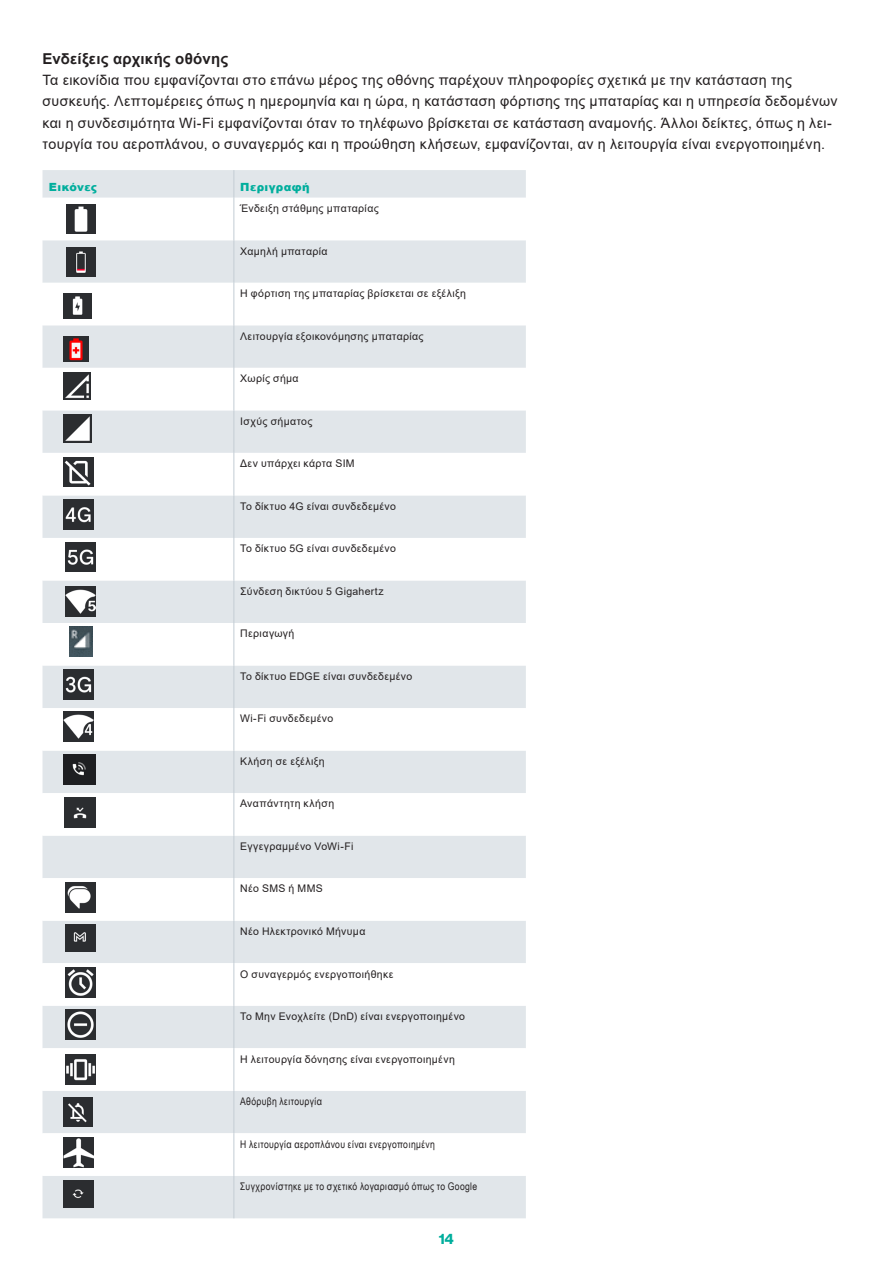
<style>
.page{position:relative;width:893px;height:1263px;background:#fff}
.page>*{position:absolute;margin:0;border:0;box-sizing:border-box;transform-origin:0 0}
.Subhead_10_pt__Schwarz{font:700 15px "Arial";letter-spacing:.02em;color:#231f20}
.Aufzählung_Fließtext_9_5_pt__Grün_Schwar{font:14.25px/21.3px "Arial";letter-spacing:.025em;color:#231f20}
.t1{font:800 14.25px "Helvetica Now Display";color:#00ae9d}
.Tabelle__Headline_7_5_pt_P_F_Grün{font:900 11.25px "Arial";letter-spacing:.035em;color:#00ae9d}
.Tabelle__Fließtext_7_pt__Schwarz{font:10.5px "Arial";letter-spacing:.035em;color:#231f20}
.Tabelle__Fließtext_7_pt__Schwarz-2{font:10.5px "Arial Narrow";letter-spacing:.03em;color:#231f20}
</style>
<div class="page">
<div style="left:43px;top:170px;width:483px;height:1048px;background:#e1e6ea"></div>
<svg style="left:43px;top:198px;width:483px;height:978px"></svg>
<svg style="left:233px;top:170px;width:1px;height:28px"></svg>
<hr style="left:233px;top:198px;width:1px;height:42px;background:#c6cfd6">
<hr style="left:233px;top:240px;width:1px;height:43px;background:#c6cfd6">
<hr style="left:233px;top:283px;width:1px;height:42px;background:#c6cfd6">
<hr style="left:233px;top:325px;width:1px;height:43px;background:#c6cfd6">
<hr style="left:233px;top:368px;width:1px;height:42px;background:#c6cfd6">
<hr style="left:233px;top:410px;width:1px;height:43px;background:#c6cfd6">
<hr style="left:233px;top:453px;width:1px;height:42px;background:#c6cfd6">
<hr style="left:233px;top:495px;width:1px;height:43px;background:#c6cfd6">
<hr style="left:233px;top:538px;width:1px;height:42px;background:#c6cfd6">
<hr style="left:233px;top:580px;width:1px;height:43px;background:#c6cfd6">
<hr style="left:233px;top:623px;width:1px;height:42px;background:#c6cfd6">
<hr style="left:233px;top:665px;width:1px;height:43px;background:#c6cfd6">
<hr style="left:233px;top:708px;width:1px;height:42px;background:#c6cfd6">
<hr style="left:233px;top:750px;width:1px;height:43px;background:#c6cfd6">
<hr style="left:233px;top:793px;width:1px;height:43px;background:#c6cfd6">
<hr style="left:233px;top:836px;width:1px;height:42px;background:#c6cfd6">
<hr style="left:233px;top:878px;width:1px;height:43px;background:#c6cfd6">
<hr style="left:233px;top:921px;width:1px;height:42px;background:#c6cfd6">
<hr style="left:233px;top:963px;width:1px;height:43px;background:#c6cfd6">
<hr style="left:233px;top:1006px;width:1px;height:42px;background:#c6cfd6">
<hr style="left:233px;top:1048px;width:1px;height:43px;background:#c6cfd6">
<hr style="left:233px;top:1091px;width:1px;height:42px;background:#c6cfd6">
<hr style="left:233px;top:1133px;width:1px;height:43px;background:#c6cfd6">
<hr style="left:233px;top:1176px;width:1px;height:42px;background:#c6cfd6">
<img style="left:66px;top:204px;width:30px;height:30px">
<img style="left:67px;top:247px;width:29px;height:29px">
<img style="left:64px;top:293px;width:28px;height:26px">
<img style="left:64px;top:336px;width:25px;height:25px">
<img style="left:64px;top:372px;width:27px;height:27px">
<img style="left:64px;top:415px;width:27px;height:27px">
<img style="left:64px;top:457px;width:29px;height:30px">
<img style="left:64px;top:500px;width:30px;height:29px">
<img style="left:66px;top:542px;width:30px;height:30px">
<img style="left:66px;top:587px;width:30px;height:30px">
<img style="left:69px;top:626px;width:23px;height:30px">
<img style="left:64px;top:670px;width:30px;height:29px">
<img style="left:64px;top:711px;width:30px;height:30px">
<img style="left:64px;top:755px;width:31px;height:29px">
<img style="left:64px;top:797px;width:32px;height:30px">
<img style="left:66px;top:882px;width:30px;height:30px">
<img style="left:66px;top:925px;width:30px;height:26px">
<img style="left:66px;top:967px;width:30px;height:30px">
<img style="left:66px;top:1010px;width:30px;height:30px">
<img style="left:66px;top:1054px;width:30px;height:30px">
<img style="left:64px;top:1098px;width:29px;height:29px">
<img style="left:64px;top:1137px;width:29px;height:30px">
<img style="left:64px;top:1180px;width:30px;height:27px">
<p class="Subhead_10_pt__Schwarz" style="left:43px;top:48px;width:187px">Ενδείξεις αρχικής οθόνης</p>
<p class="Aufzählung_Fließtext_9_5_pt__Grün_Schwar" style="left:43px;top:69px;width:797px">Τα εικονίδια που εμφανίζονται στο επάνω μέρος της οθόνης παρέχουν πληροφορίες σχετικά με την κατάσταση της συσκευής. Λεπτομέρειες όπως η ημερομηνία και η ώρα, η κατάσταση φόρτισης της μπαταρίας και η υπηρεσία δεδομένων και η συνδεσιμότητα Wi-Fi εμφανίζονται όταν το τηλέφωνο βρίσκεται σε κατάσταση αναμονής. Άλλοι δείκτες, όπως η λει&shy;τουργία του αεροπλάνου, ο συναγερμός και η προώθηση κλήσεων, εμφανίζονται, αν η λειτουργία είναι ενεργοποιημένη.</p>
<p class="Tabelle__Headline_7_5_pt_P_F_Grün" style="left:49px;top:179px;width:49px">Εικόνες</p>
<p class="Tabelle__Headline_7_5_pt_P_F_Grün" style="left:240px;top:179px;width:71px">Περιγραφή</p>
<p class="Tabelle__Fließtext_7_pt__Schwarz" style="left:240px;top:201px;width:140px">Ένδειξη στάθμης μπαταρίας</p>
<p class="Tabelle__Fließtext_7_pt__Schwarz" style="left:240px;top:244px;width:89px">Χαμηλή μπαταρία</p>
<p class="Tabelle__Fließtext_7_pt__Schwarz" style="left:240px;top:286px;width:227px">Η φόρτιση της μπαταρίας βρίσκεται σε εξέλιξη</p>
<p class="Tabelle__Fließtext_7_pt__Schwarz" style="left:240px;top:329px;width:185px">Λειτουργία εξοικονόμησης μπαταρίας</p>
<p class="Tabelle__Fließtext_7_pt__Schwarz" style="left:240px;top:371px;width:60px">Χωρίς σήμα</p>
<p class="Tabelle__Fließtext_7_pt__Schwarz" style="left:240px;top:414px;width:74px">Ισχύς σήματος</p>
<p class="Tabelle__Fließtext_7_pt__Schwarz" style="left:240px;top:456px;width:116px">Δεν υπάρχει κάρτα SIM</p>
<p class="Tabelle__Fließtext_7_pt__Schwarz" style="left:240px;top:499px;width:157px">Το δίκτυο 4G είναι συνδεδεμένο</p>
<p class="Tabelle__Fließtext_7_pt__Schwarz" style="left:240px;top:541px;width:157px">Το δίκτυο 5G είναι συνδεδεμένο</p>
<p class="Tabelle__Fließtext_7_pt__Schwarz" style="left:240px;top:584px;width:145px">Σύνδεση δικτύου 5 Gigahertz</p>
<p class="Tabelle__Fließtext_7_pt__Schwarz" style="left:240px;top:626px;width:56px">Περιαγωγή</p>
<p class="Tabelle__Fließtext_7_pt__Schwarz" style="left:240px;top:669px;width:174px">Το δίκτυο EDGE είναι συνδεδεμένο</p>
<p class="Tabelle__Fließtext_7_pt__Schwarz" style="left:240px;top:711px;width:94px">Wi-Fi συνδεδεμένο</p>
<p class="Tabelle__Fließtext_7_pt__Schwarz" style="left:240px;top:754px;width:86px">Κλήση σε εξέλιξη</p>
<p class="Tabelle__Fließtext_7_pt__Schwarz" style="left:240px;top:796px;width:95px">Αναπάντητη κλήση</p>
<p class="Tabelle__Fließtext_7_pt__Schwarz" style="left:240px;top:839px;width:115px">Εγγεγραμμένο VoWi-Fi</p>
<p class="Tabelle__Fließtext_7_pt__Schwarz" style="left:240px;top:881px;width:84px">Νέο SMS ή MMS</p>
<p class="Tabelle__Fließtext_7_pt__Schwarz" style="left:240px;top:924px;width:127px">Νέο Ηλεκτρονικό Μήνυμα</p>
<p class="Tabelle__Fließtext_7_pt__Schwarz" style="left:240px;top:966px;width:155px">Ο συναγερμός ενεργοποιήθηκε</p>
<p class="Tabelle__Fließtext_7_pt__Schwarz" style="left:240px;top:1009px;width:226px">Το Mην Ενοχλείτε (DnD) είναι ενεργοποιημένο</p>
<p class="Tabelle__Fließtext_7_pt__Schwarz" style="left:240px;top:1052px;width:216px">Η λειτουργία δόνησης είναι ενεργοποιημένη</p>
<p class="Tabelle__Fließtext_7_pt__Schwarz-2" style="left:240px;top:1094px;width:83px">Αθόρυβη λειτουργία</p>
<p class="Tabelle__Fließtext_7_pt__Schwarz-2" style="left:240px;top:1136px;width:196px">Η λειτουργία αεροπλάνου είναι ενεργοποιημένη</p>
<p class="Tabelle__Fließtext_7_pt__Schwarz-2" style="left:240px;top:1179px;width:238px">Συγχρονίστηκε με το σχετικό λογαριασμό όπως το Google</p>
<h2 class="t1" style="left:439px;top:1229px;width:17px">14</h2>
</div>
